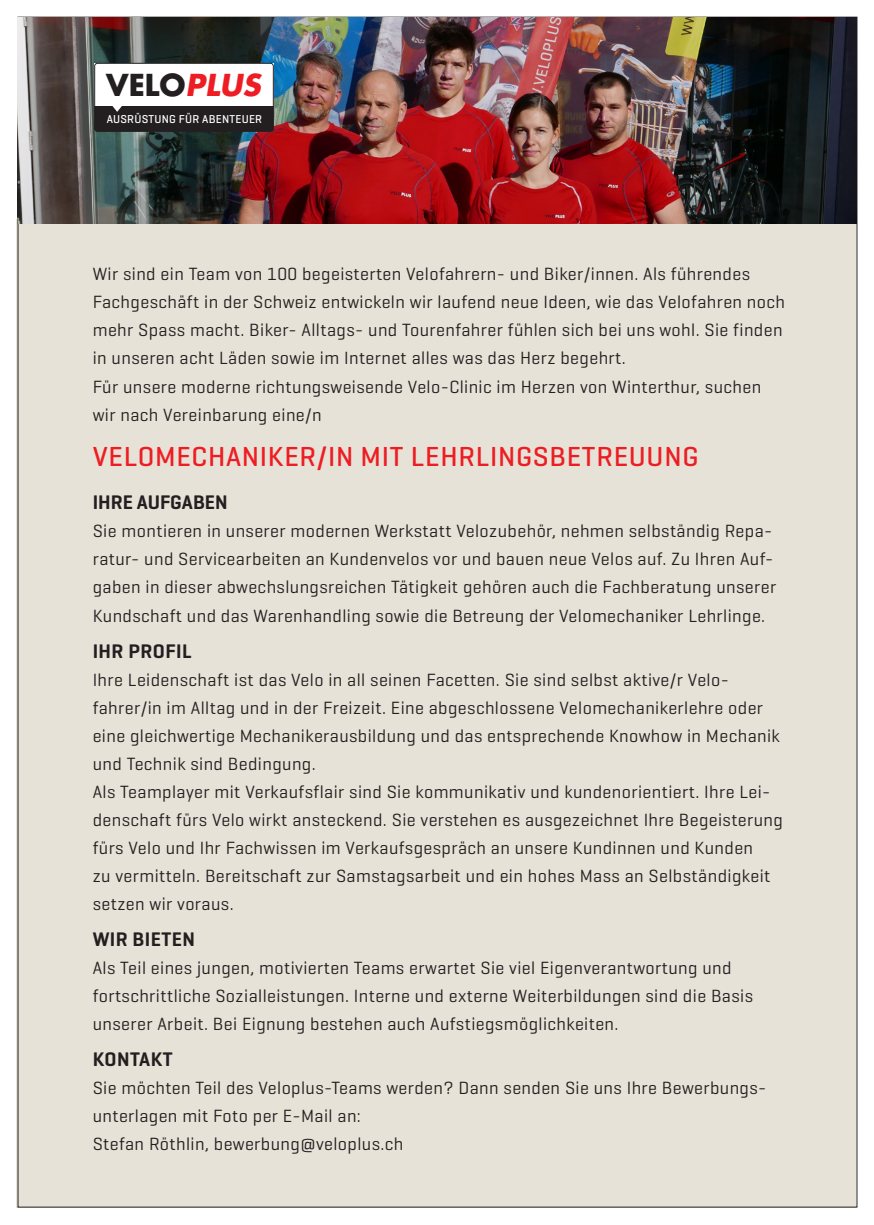
<style>
.page{position:relative;width:874px;height:1225px;background:#fff}
.page>*{position:absolute;margin:0;border:0;box-sizing:border-box;transform-origin:0 0}
.t1{font:700 29.4px "Futura Std";color:#231f20}
.Lauftext{font:500 28px "Geogrotesque";letter-spacing:.025em;color:#ee1d23}
.t2{font:600 20px "Geogrotesque";letter-spacing:.02em;color:#231f20}
.t3{font:600 20px "Geogrotesque";color:#231f20}
.Lauftext-2{font:18px/28px "Geogrotesque";letter-spacing:.02em;color:#231f20}
.t4{font:500 11.6px "Geogrotesque";letter-spacing:.02em;color:#fff}
.s1{font-style:italic;color:#ee1d23}
</style>
<div class="page">
<div style="left:16px;top:219px;width:839px;height:988px;background:#e6e2d7"></div>
<img style="left:17px;top:17px;width:838px;height:206px">
<div style="left:94px;top:63px;width:179px;height:42px;background:#fff"></div>
<div style="left:94px;top:105px;width:179px;height:26px;background:#231f20"></div>
<div style="left:94px;top:63px;width:179px;height:68px;border:1px solid #231f20;border-radius:3px"></div>
<p class="t1" style="left:106px;top:65px;width:156px">VELO<span class="s1">PLUS</span></p>
<p class="t4" style="left:107px;top:111px;width:157px">AUSRÜSTUNG FÜR ABENTEUER</p>
<p class="Lauftext-2" style="left:93px;top:260px;width:693px">Wir sind ein Team von 100 begeisterten Velofahrern- und Biker/innen. Als führendes Fachgeschäft in der Schweiz entwickeln wir laufend neue Ideen, wie das Velofahren noch mehr Spass macht. Biker- Alltags- und Tourenfahrer fühlen sich bei uns wohl. Sie finden in unseren acht Läden sowie im Internet alles was das Herz begehrt.</p>
<p class="Lauftext-2" style="left:93px;top:372px;width:669px">Für unsere moderne richtungsweisende Velo-Clinic im Herzen von Winterthur, suchen wir nach Vereinbarung eine/n</p>
<p class="Lauftext" style="left:93px;top:439px;width:607px">VELOMECHANIKER/IN MIT LEHRLINGSBETREUUNG</p>
<p class="t3" style="left:93px;top:490px;width:136px">IHRE AUFGABEN</p>
<p class="Lauftext-2" style="left:93px;top:517px;width:684px">Sie montieren in unserer modernen Werkstatt Velozubehör, nehmen selbständig Repa&shy;ratur- und Servicearbeiten an Kundenvelos vor und bauen neue Velos auf. Zu Ihren Auf&shy;gaben in dieser abwechslungsreichen Tätigkeit gehören auch die Fachberatung unserer Kundschaft und das Warenhandling sowie die Betreung der Velomechaniker Lehrlinge.</p>
<p class="t2" style="left:93px;top:638px;width:100px">IHR PROFIL</p>
<p class="Lauftext-2" style="left:93px;top:665px;width:637px">Ihre Leidenschaft ist das Velo in all seinen Facetten. Sie sind selbst aktive/r Velo-</p>
<p class="Lauftext-2" style="left:93px;top:693px;width:688px">fahrer/in im Alltag und in der Freizeit. Eine abgeschlossene Velomechanikerlehre oder eine gleichwertige Mechanikerausbildung und das entsprechende Knowhow in Mechanik und Technik sind Bedingung.</p>
<p class="Lauftext-2" style="left:93px;top:777px;width:691px">Als Teamplayer mit Verkaufsflair sind Sie kommunikativ und kundenorientiert. Ihre Lei&shy;denschaft fürs Velo wirkt ansteckend. Sie verstehen es ausgezeichnet Ihre Begeisterung fürs Velo und Ihr Fachwissen im Verkaufsgespräch an unsere Kundinnen und Kunden<br>zu vermitteln. Bereitschaft zur Samstagsarbeit und ein hohes Mass an Selbständigkeit setzen wir voraus.</p>
<p class="t2" style="left:93px;top:926px;width:104px">WIR BIETEN</p>
<p class="Lauftext-2" style="left:93px;top:953px;width:661px">Als Teil eines jungen, motivierten Teams erwartet Sie viel Eigenverantwortung und fortschrittliche Sozialleistungen. Interne und externe Weiterbildungen sind die Basis unserer Arbeit. Bei Eignung bestehen auch Aufstiegsmöglichkeiten.</p>
<p class="t2" style="left:93px;top:1046px;width:81px">KONTAKT</p>
<p class="Lauftext-2" style="left:93px;top:1073px;width:674px">Sie möchten Teil des Veloplus-Teams werden? Dann senden Sie uns Ihre Bewerbungs&shy;unterlagen mit Foto per E-Mail an:</p>
<p class="Lauftext-2" style="left:93px;top:1129px;width:312px">Stefan Röthlin, bewerbung@veloplus.ch</p>
</div>
